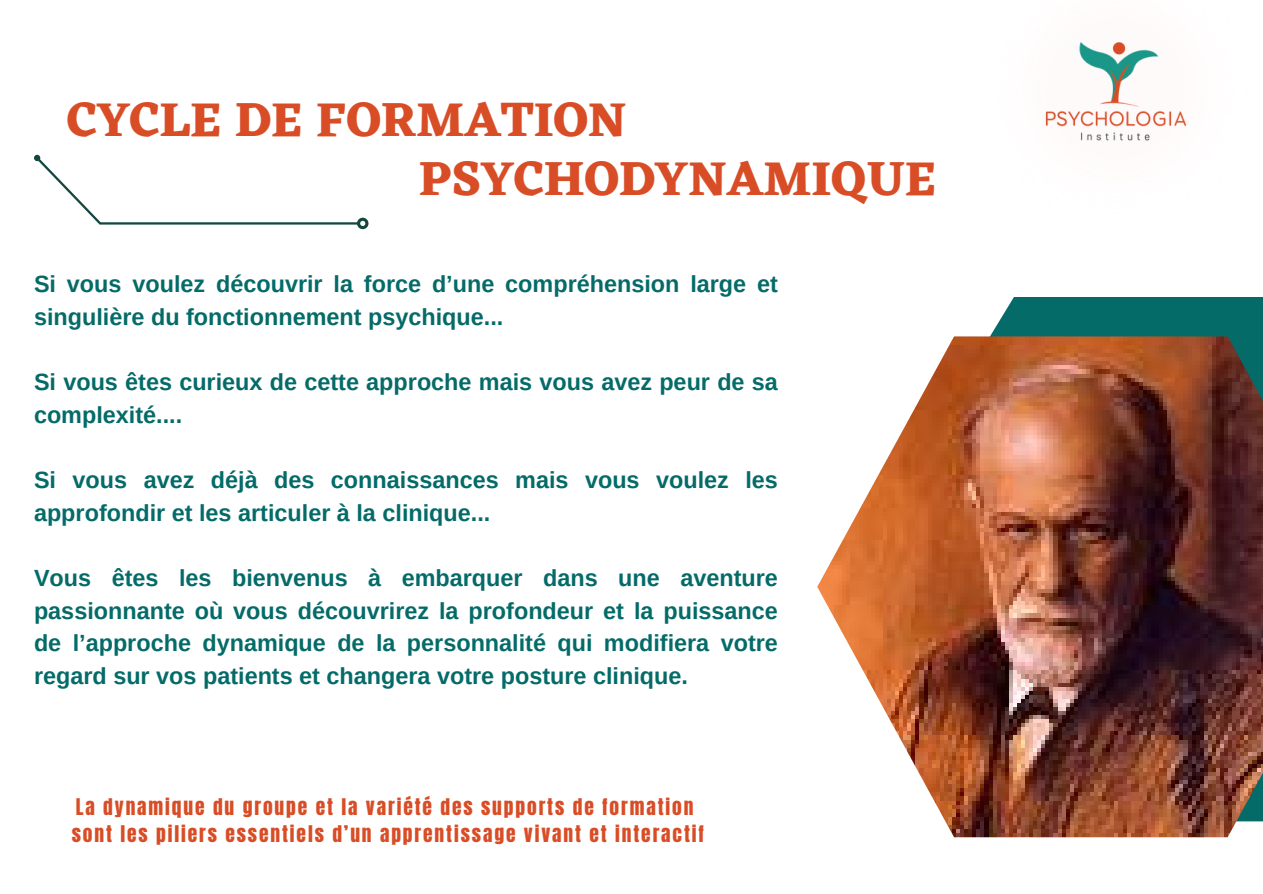
<style>
.page{position:relative;width:1263px;height:894px;background:#fff}
.page>*{position:absolute;margin:0;border:0;box-sizing:border-box;transform-origin:0 0}
.t1{font:700 49.5px "Eczar";color:#d84d26}
.t2{font:700 23.4px/32.7px "Arimo";color:#046b68}
.t3{font:19.5px "Anton";letter-spacing:.095em;color:#d84d26}
</style>
<div class="page">
<img style="left:1045px;top:42px;width:142px;height:99px">
<svg style="left:34px;top:155px;width:334px;height:74px"></svg>
<div style="left:990px;top:297px;width:273px;height:39px;background:#046b68"></div>
<img style="left:817px;top:336px;width:446px;height:501px">
<h2 class="t1" style="left:67px;top:90px;width:561px">CYCLE DE FORMATION</h2>
<p class="t1" style="left:419px;top:149px;width:519px">PSYCHODYNAMIQUE</p>
<h1 class="t2" style="left:34px;top:268px;width:745px">Si vous voulez découvrir la force d’une compréhension large et singulière du fonctionnement psychique...</h1>
<p class="t2" style="left:34px;top:365px;width:745px">Si vous êtes curieux de cette approche mais vous avez peur de sa complexité....</p>
<h1 class="t2" style="left:34px;top:463px;width:745px">Si vous avez déjà des connaissances mais vous voulez les approfondir et les articuler à la clinique...</h1>
<p class="t2" style="left:34px;top:561px;width:745px;text-align:justify">Vous êtes les bienvenus à embarquer dans une aventure passionnante où vous découvrirez la profondeur et la puissance de l’approche dynamique de la personnalité qui modifiera votre regard sur vos patients et changera votre posture clinique.</p>
<h2 class="t3" style="left:76px;top:792px;width:619px">La dynamique du groupe et la variété des supports de formation</h2>
<h2 class="t3" style="left:72px;top:819px;width:634px">sont les piliers essentiels d’un apprentissage vivant et interactif</h2>
</div>
